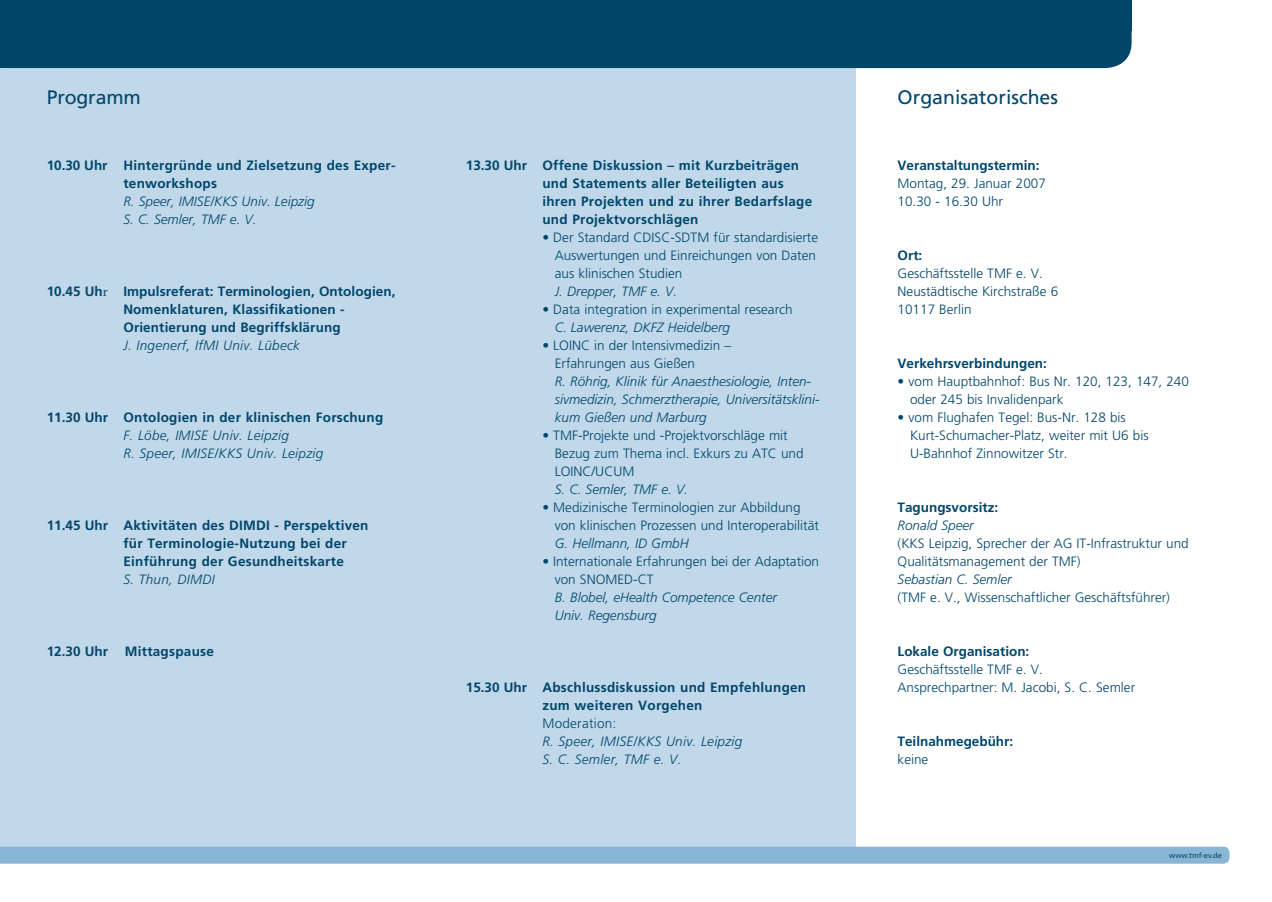
<style>
.page{position:relative;width:1272px;height:902px;background:#fff}
.page>*{position:absolute;margin:0;border:0;box-sizing:border-box;transform-origin:0 0}
.t1{font:19.5px "Frutiger LT";color:#00466b}
.t2{font:300 13.5px/18px "Frutiger LT Std";color:#00466b}
.t3{font:700 13.5px/18px "Frutiger LT Std";letter-spacing:.02em;color:#00466b}
.t4{font:italic 300 13.5px/18px "Frutiger LT Std";color:#00466b}
.t5{font:italic 300 13.5px/18px "Frutiger LT Std";letter-spacing:.02em;color:#00466b}
.t6{font:700 13.5px/18px "Frutiger LT";letter-spacing:.01em;color:#00466b}
.t7{font:700 13.5px "Frutiger LT Std";color:#00466b}
.t8{font:300 13.5px "Frutiger LT Std";letter-spacing:.02em;color:#00466b}
.t9{font:7.5px "Frutiger LT";letter-spacing:-.01em;color:#00466b}
.s1{font-family:"Minion Pro";font-weight:400}
</style>
<div class="page">
<div style="left:0;top:67px;width:856px;height:779px;background:#c0d8e9"></div>
<div style="left:1051px;top:31px;width:80px;height:37px;background:#00466b"></div>
<div style="left:0;top:0;width:1131px;height:31px;background:#00466b"></div>
<div style="left:0;top:4px;width:1051px;height:64px;background:#00466b"></div>
<div style="left:0;top:846px;width:1229px;height:17px;background:#89b6d6"></div>
<h1 class="t1" style="left:47px;top:86px;width:95px">Programm</h1>
<p class="t3" style="left:123px;top:156px;width:274px;text-indent:-77px">10.30 Uhr Hintergründe und Zielsetzung des Exper&shy;tenworkshops</p>
<p class="t4" style="left:123px;top:192px;width:193px">R. Speer, IMISE/KKS Univ. Leipzig<br>S. C. Semler, TMF e. V.</p>
<p class="t6" style="left:123px;top:282px;width:274px;text-indent:-77px">10.45 Uh<span class="s1">r</span> Impulsreferat: Terminologien, Ontologien,<br>Nomenklaturen, Klassifikationen -<br>Orientierung und Begriffsklärung</p>
<p class="t5" style="left:123px;top:336px;width:178px">J. Ingenerf, IfMI Univ. Lübeck</p>
<p class="t3" style="left:47px;top:408px;width:338px">11.30 Uhr Ontologien in der klinischen Forschung</p>
<p class="t5" style="left:123px;top:426px;width:201px">F. Löbe, IMISE Univ. Leipzig<br>R. Speer, IMISE/KKS Univ. Leipzig</p>
<p class="t3" style="left:123px;top:516px;width:247px;text-indent:-77px">11.45 Uhr Aktivitäten des DIMDI - Perspektiven für Terminologie-Nutzung bei der<br>Einführung der Gesundheitskarte</p>
<p class="t5" style="left:123px;top:570px;width:93px">S. Thun, DIMDI</p>
<p class="t3" style="left:47px;top:642px;width:169px">12.30 Uhr Mittagspause</p>
<p class="t3" style="left:542px;top:156px;width:271px;text-indent:-77px">13.30 Uhr Offene Diskussion – mit Kurzbeiträgen und Statements aller Beteiligten aus ihren Projekten und zu ihrer Bedarfslage und Projektvorschlägen</p>
<p class="t2" style="left:555px;top:228px;width:265px;text-indent:-12px">• Der Standard CDISC-SDTM für standardisierte<br>Auswertungen und Einreichungen von Daten aus klinischen Studien</p>
<p class="t4" style="left:555px;top:282px;width:124px">J. Drepper, TMF e. V.</p>
<p class="t2" style="left:542px;top:300px;width:252px">• Data integration in experimental research</p>
<p class="t4" style="left:555px;top:318px;width:177px">C. Lawerenz, DKFZ Heidelberg</p>
<p class="t2" style="left:555px;top:336px;width:178px;text-indent:-12px">• LOINC in der Intensivmedizin –<br>Erfahrungen aus Gießen</p>
<p class="t4" style="left:555px;top:372px;width:266px">R. Röhrig, Klinik für Anaesthesiologie, Inten&shy;sivmedizin, Schmerztherapie, Universitätsklini&shy;kum Gießen und Marburg</p>
<p class="t2" style="left:555px;top:426px;width:250px;text-indent:-12px">• TMF-Projekte und -Projektvorschläge mit<br>Bezug zum Thema incl. Exkurs zu ATC und<br>LOINC/UCUM</p>
<p class="t4" style="left:555px;top:480px;width:135px">S. C. Semler, TMF e. V.</p>
<p class="t2" style="left:555px;top:498px;width:266px;text-indent:-12px">• Medizinische Terminologien zur Abbildung von klinischen Prozessen und Interoperabilität</p>
<p class="t4" style="left:555px;top:534px;width:135px">G. Hellmann, ID GmbH</p>
<p class="t2" style="left:555px;top:552px;width:266px;text-indent:-12px">• Internationale Erfahrungen bei der Adaptation von SNOMED-CT</p>
<p class="t4" style="left:555px;top:588px;width:224px">B. Blobel, eHealth Competence Center<br>Univ. Regensburg</p>
<p class="t3" style="left:542px;top:678px;width:265px;text-indent:-77px">15.30 Uhr Abschlussdiskussion und Empfehlungen zum weiteren Vorgehen</p>
<p class="t8" style="left:542px;top:715px;width:75px">Moderation:</p>
<p class="t5" style="left:542px;top:732px;width:201px">R. Speer, IMISE/KKS Univ. Leipzig<br>S. C. Semler, TMF e. V.</p>
<h1 class="t1" style="left:897px;top:86px;width:162px">Organisatorisches</h1>
<p class="t7" style="left:897px;top:157px;width:143px">Veranstaltungstermin:</p>
<p class="t2" style="left:897px;top:174px;width:150px">Montag, 29. Januar 2007<br>10.30 - 16.30 Uhr</p>
<p class="t3" style="left:897px;top:246px;width:26px">Ort:</p>
<p class="t2" style="left:897px;top:264px;width:162px">Geschäftsstelle TMF e. V.<br>Neustädtische Kirchstraße 6<br>10117 Berlin</p>
<p class="t7" style="left:897px;top:355px;width:151px">Verkehrsverbindungen:</p>
<p class="t2" style="left:910px;top:372px;width:280px;text-indent:-12px">• vom Hauptbahnhof: Bus Nr. 120, 123, 147, 240 oder 245 bis Invalidenpark</p>
<p class="t2" style="left:910px;top:408px;width:240px;text-indent:-12px">• vom Flughafen Tegel: Bus-Nr. 128 bis<br>Kurt-Schumacher-Platz, weiter mit U6 bis<br>U-Bahnhof Zinnowitzer Str.</p>
<p class="t7" style="left:897px;top:499px;width:102px">Tagungsvorsitz:</p>
<p class="t4" style="left:897px;top:516px;width:78px">Ronald Speer</p>
<p class="t2" style="left:897px;top:534px;width:293px">(KKS Leipzig, Sprecher der AG IT-Infrastruktur und<br>Qualitätsmanagement der TMF)</p>
<p class="t4" style="left:897px;top:570px;width:116px">Sebastian C. Semler</p>
<p class="t2" style="left:897px;top:588px;width:274px">(TMF e. V., Wissenschaftlicher Geschäftsführer)</p>
<p class="t7" style="left:897px;top:643px;width:133px">Lokale Organisation:</p>
<p class="t2" style="left:897px;top:660px;width:239px">Geschäftsstelle TMF e. V.<br>Ansprechpartner: M. Jacobi, S. C. Semler</p>
<p class="t7" style="left:897px;top:733px;width:117px">Teilnahmegebühr:</p>
<p class="t2" style="left:897px;top:750px;width:32px">keine</p>
<p class="t9" style="left:1169px;top:851px;width:54px">www.tmf-ev.de</p>
</div>
